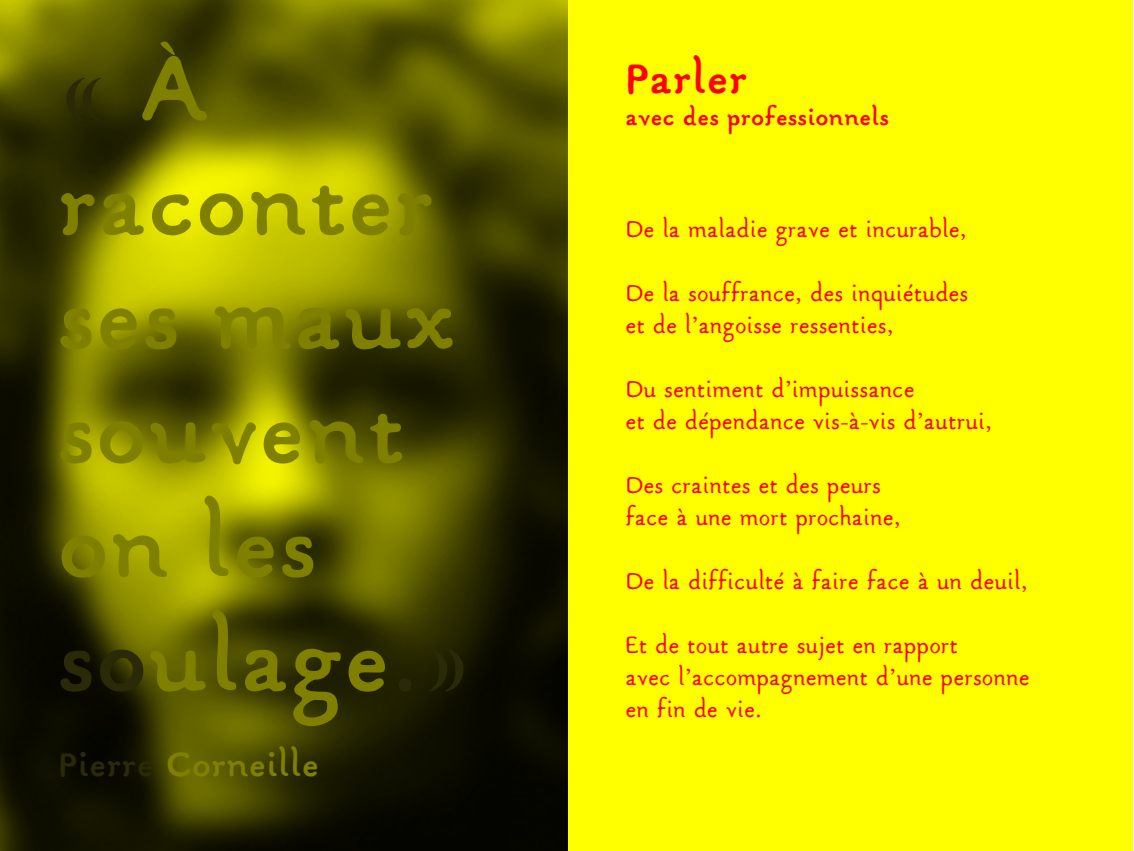
<style>
.page{position:relative;width:1134px;height:851px;background:#fff}
.page>*{position:absolute;margin:0;border:0;box-sizing:border-box;transform-origin:0 0}
.t1{font:700 102px/114px "Gararond";letter-spacing:.025em;color:#808000}
.t2{font:700 48px "Gararond";letter-spacing:.025em;color:#ff000f}
.t3{font:700 38px "Gararond";letter-spacing:.025em;color:#808000}
.t4{font:500 26px/32px "Gararond";letter-spacing:.025em;color:#ff000f}
.t5{font:700 26px "Gararond";letter-spacing:.025em;color:#ff000f}
.s1{color:#2a2908}
</style>
<div class="page">
<div style="left:567px;top:0;width:565px;height:850px;background:#ff0"></div>
<img style="left:0;top:0;width:567px;height:850px">
<h1 class="t1" style="left:59px;top:28px;width:414px"><span class="s1">«</span> À raconter ses maux souvent on les <span class="s1">so</span>ulage<span class="s1">.»</span></h1>
<h3 class="t3" style="left:59px;top:740px;width:262px"><span class="s1">Pierre</span> Corneille</h3>
<h2 class="t2" style="left:626px;top:48px;width:123px">Parler</h2>
<p class="t5" style="left:626px;top:101px;width:265px">avec des professionnels</p>
<p class="t4" style="left:626px;top:212px;width:342px">De la maladie grave et incurable,</p>
<p class="t4" style="left:626px;top:276px;width:344px">De la souffrance, des inquiétudes et de l’angoisse ressenties,</p>
<p class="t4" style="left:626px;top:372px;width:368px">Du sentiment d’impuissance<br>et de dépendance vis-à-vis d’autrui,</p>
<p class="t4" style="left:626px;top:468px;width:277px">Des craintes et des peurs face à une mort prochaine,</p>
<p class="t4" style="left:626px;top:564px;width:403px">De la difficulté à faire face à un deuil,</p>
<p class="t4" style="left:626px;top:628px;width:405px">Et de tout autre sujet en rapport<br>avec l’accompagnement d’une personne en fin de vie.</p>
</div>
